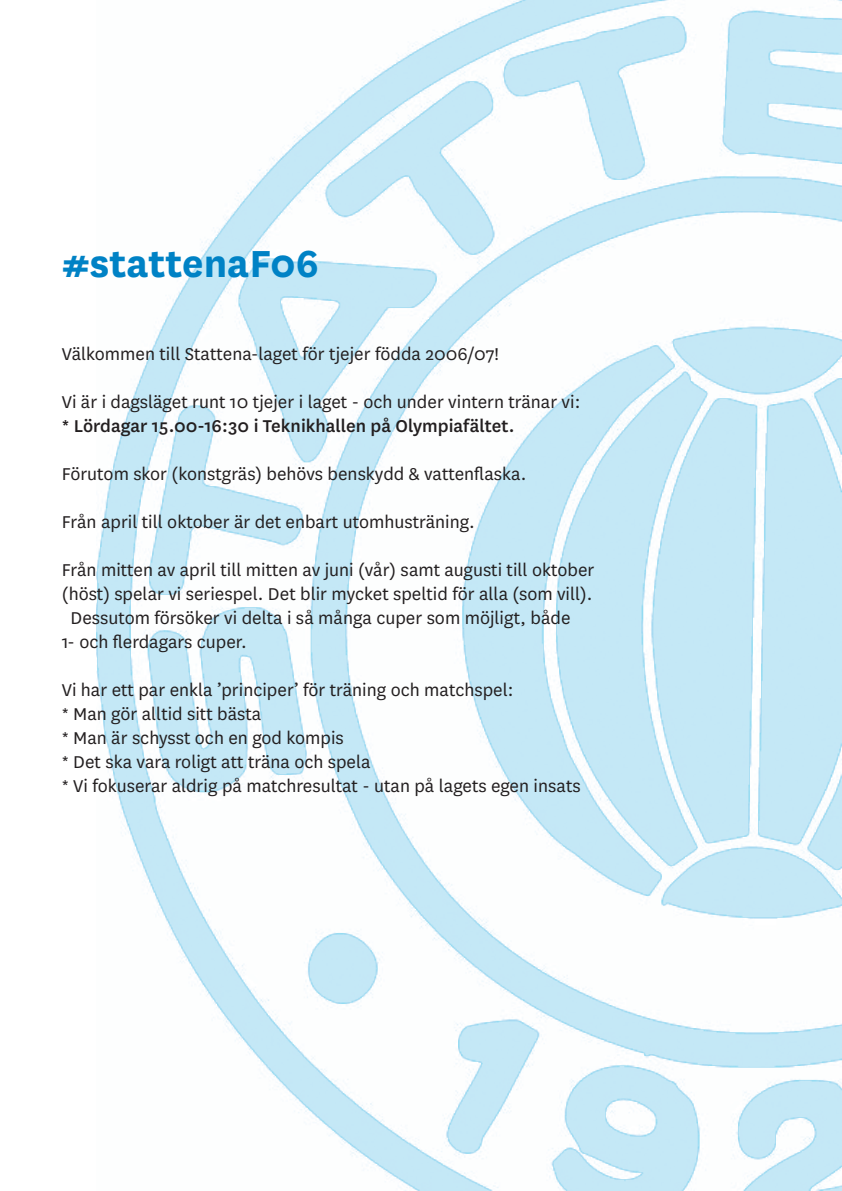
<style>
.page{position:relative;width:842px;height:1191px;background:#fff}
.page>*{position:absolute;margin:0;border:0;box-sizing:border-box;transform-origin:0 0}
.t1{font:700 44px "National";color:#0082c5}
.t2{font:20px/24px "National";color:#231f20}
.t3{font:500 20px "National";color:#231f20}
</style>
<div class="page">
<img style="left:97px;top:0;width:745px;height:1191px">
<h1 class="t1" style="left:62px;top:236px;width:259px">#stattenaF06</h1>
<p class="t2" style="left:62px;top:341px;width:439px">Välkommen till Stattena-laget för tjejer födda 2006/07!</p>
<p class="t2" style="left:62px;top:389px;width:520px">Vi är i dagsläget runt 10 tjejer i laget - och under vintern tränar vi:</p>
<p class="t3" style="left:62px;top:414px;width:454px">* Lördagar 15.00-16:30 i Teknikhallen på Olympiafältet.</p>
<p class="t2" style="left:62px;top:461px;width:466px">Förutom skor (konstgräs) behövs benskydd &amp; vattenflaska.</p>
<p class="t2" style="left:62px;top:509px;width:415px">Från april till oktober är det enbart utomhusträning.</p>
<p class="t2" style="left:62px;top:557px;width:534px">Från mitten av april till mitten av juni (vår) samt augusti till oktober</p>
<p class="t2" style="left:62px;top:581px;width:532px">(höst) spelar vi seriespel. Det blir mycket speltid för alla (som vill).</p>
<p class="t2" style="left:71px;top:605px;width:501px">Dessutom försöker vi delta i så många cuper som möjligt, både</p>
<p class="t2" style="left:62px;top:629px;width:187px">1- och flerdagars cuper.</p>
<p class="t2" style="left:62px;top:677px;width:520px">Vi har ett par enkla ’principer’ för träning och matchspel:<br>* Man gör alltid sitt bästa<br>* Man är schysst och en god kompis<br>* Det ska vara roligt att träna och spela<br>* Vi fokuserar aldrig på matchresultat - utan på lagets egen insats</p>
</div>
